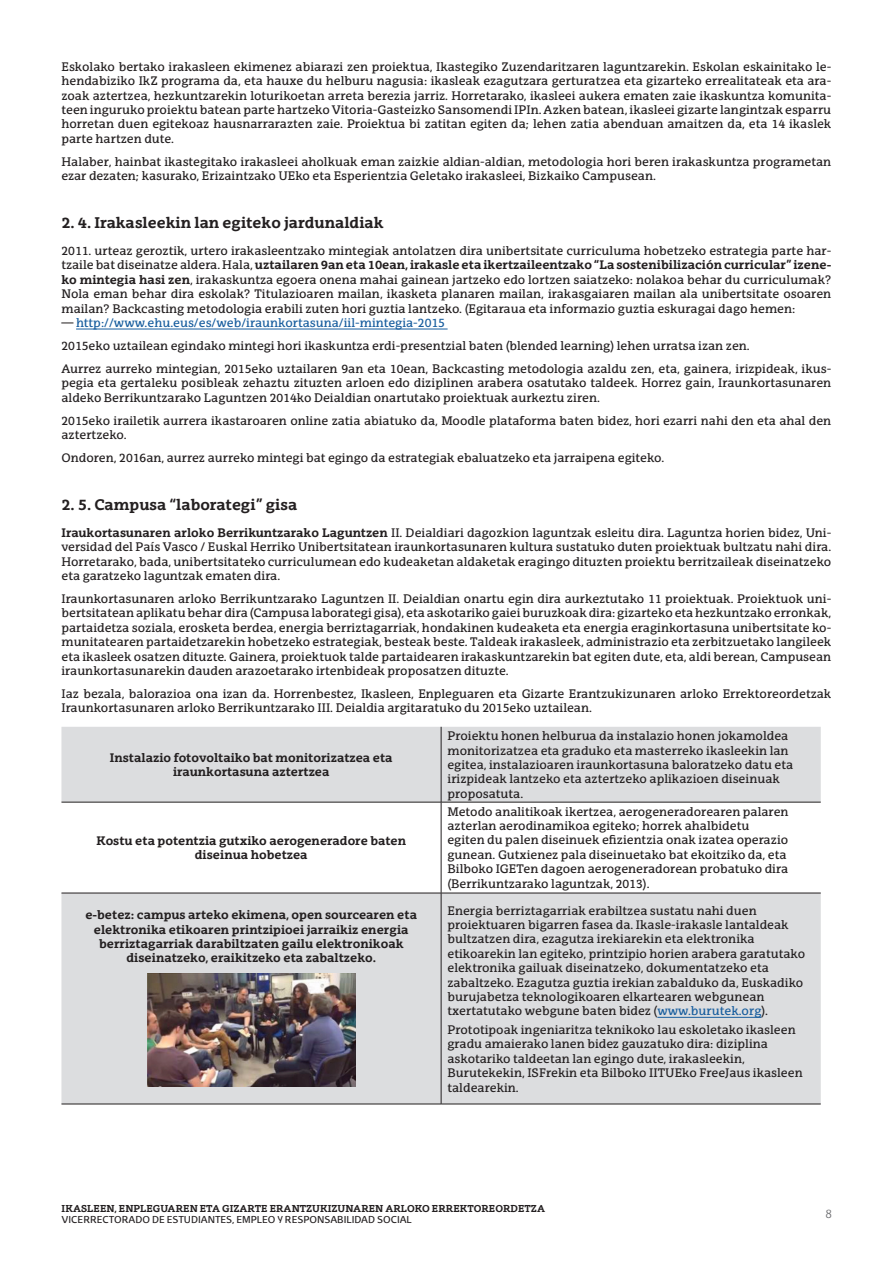
<style>
.page{position:relative;width:893px;height:1263px;background:#fff}
.page>*{position:absolute;margin:0;border:0;box-sizing:border-box;transform-origin:0 0}
.SUBTITULO_1{font:700 15px "EHU Serif";color:#231f20}
.Parrafo{font:12px/14.4px "EHU Serif";color:#231f20}
.Parrafo-2{font:700 12px/14.4px "EHU Serif";color:#231f20;text-align:center}
.Parrafo-3{font:12px "EHU Serif";color:#175d9e}
.t1{font:300 12px "EHU Sans";color:#6c6d70}
.t2{font:700 9.75px "EHU Serif";color:#231f20}
.t3{font:9.75px "EHU Sans";color:#231f20}
.s1{font-weight:700}
.s2{color:#231f20}
.s3{color:#175d9e}
</style>
<div class="page">
<hr style="left:76px;top:329px;width:372px;height:1px;background:#175d9e">
<div style="left:61px;top:727px;width:760px;height:377px;background:#dcdddf"></div>
<div style="left:61px;top:802px;width:380px;height:91px;background:#fff"></div>
<div style="left:441px;top:802px;width:380px;height:91px;background:#fff"></div>
<hr style="left:441px;top:727px;width:1px;height:75px;background:#231f20">
<hr style="left:61px;top:802px;width:380px;height:1px;background:#231f20">
<hr style="left:441px;top:802px;width:380px;height:1px;background:#231f20">
<hr style="left:441px;top:802px;width:1px;height:91px;background:#231f20">
<hr style="left:61px;top:893px;width:380px;height:1px;background:#231f20">
<hr style="left:441px;top:893px;width:380px;height:1px;background:#231f20">
<hr style="left:441px;top:893px;width:1px;height:211px;background:#231f20">
<hr style="left:61px;top:1104px;width:380px;height:1px;background:#231f20">
<hr style="left:441px;top:1104px;width:380px;height:1px;background:#231f20">
<img style="left:148px;top:973px;width:207px;height:114px">
<hr style="left:657px;top:1017px;width:104px;height:1px;background:#175d9e">
<p class="Parrafo" style="left:61px;top:59px;width:771px;text-align:justify">Eskolako bertako irakasleen ekimenez abiarazi zen proiektua, Ikastegiko Zuzendaritzaren laguntzarekin. Eskolan eskainitako le&shy;hendabiziko IkZ programa da, eta hauxe du helburu nagusia: ikasleak ezagutzara gerturatzea eta gizarteko errealitateak eta ara&shy;zoak aztertzea, hezkuntzarekin loturikoetan arreta berezia jarriz. Horretarako, ikasleei aukera ematen zaie ikaskuntza komunita&shy;teen inguruko proiektu batean parte hartzeko Vitoria-Gasteizko Sansomendi IPIn. Azken batean, ikasleei gizarte langintzak esparru horretan duen egitekoaz hausnarrarazten zaie. Proiektua bi zatitan egiten da; lehen zatia abenduan amaitzen da, eta 14 ikaslek parte hartzen dute.</p>
<p class="Parrafo" style="left:61px;top:154px;width:771px">Halaber, hainbat ikastegitako irakasleei aholkuak eman zaizkie aldian-aldian, metodologia hori beren irakaskuntza programetan ezar dezaten; kasurako, Erizaintzako UEko eta Esperientzia Geletako irakasleei, Bizkaiko Campusean.</p>
<p class="SUBTITULO_1" style="left:61px;top:213px;width:323px">2. 4. Irakasleekin lan egiteko jardunaldiak</p>
<p class="Parrafo" style="left:61px;top:243px;width:771px;text-align:justify">2011. urteaz geroztik, urtero irakasleentzako mintegiak antolatzen dira unibertsitate curriculuma hobetzeko estrategia parte har&shy;tzaile bat diseinatze aldera. Hala, <span class="s1">uztailaren 9an eta 10ean, irakasle eta ikertzaileentzako “La sostenibilización curricular” izene&shy;ko mintegia hasi zen</span>, irakaskuntza egoera onena mahai gainean jartzeko edo lortzen saiatzeko: nolakoa behar du curriculumak?<br>Nola eman behar dira eskolak? Titulazioaren mailan, ikasketa planaren mailan, irakasgaiaren mailan ala unibertsitate osoaren mailan? Backcasting metodologia erabili zuten hori guztia lantzeko. (Egitaraua eta informazio guztia eskuragai dago hemen:</p>
<p class="Parrafo-3" style="left:61px;top:316px;width:385px"><span class="s2">—</span> http://www.ehu.eus/es/web/iraunkortasuna/iil-mintegia-2015</p>
<p class="Parrafo" style="left:61px;top:338px;width:690px">2015eko uztailean egindako mintegi hori ikaskuntza erdi-presentzial baten (blended learning) lehen urratsa izan zen.</p>
<p class="Parrafo" style="left:61px;top:361px;width:771px;text-align:justify">Aurrez aurreko mintegian, 2015eko uztailaren 9an eta 10ean, Backcasting metodologia azaldu zen, eta, gainera, irizpideak, ikus&shy;pegia eta gertaleku posibleak zehaztu zituzten arloen edo diziplinen arabera osatutako taldeek. Horrez gain, Iraunkortasunaren aldeko Berrikuntzarako Laguntzen 2014ko Deialdian onartutako proiektuak aurkeztu ziren.</p>
<p class="Parrafo" style="left:61px;top:413px;width:771px">2015eko irailetik aurrera ikastaroaren online zatia abiatuko da, Moodle plataforma baten bidez, hori ezarri nahi den eta ahal den aztertzeko.</p>
<p class="Parrafo" style="left:61px;top:450px;width:604px">Ondoren, 2016an, aurrez aurreko mintegi bat egingo da estrategiak ebaluatzeko eta jarraipena egiteko.</p>
<p class="SUBTITULO_1" style="left:61px;top:495px;width:237px">2. 5. Campusa “laborategi” gisa</p>
<p class="Parrafo" style="left:61px;top:525px;width:771px;text-align:justify"><span class="s1">Iraukortasunaren arloko Berrikuntzarako Laguntzen</span> II. Deialdiari dagozkion laguntzak esleitu dira. Laguntza horien bidez, Uni&shy;versidad del País Vasco / Euskal Herriko Unibertsitatean iraunkortasunaren kultura sustatuko duten proiektuak bultzatu nahi dira.<br>Horretarako, bada, unibertsitateko curriculumean edo kudeaketan aldaketak eragingo dituzten proiektu berritzaileak diseinatzeko eta garatzeko laguntzak ematen dira.</p>
<p class="Parrafo" style="left:61px;top:591px;width:771px;text-align:justify">Iraunkortasunaren arloko Berrikuntzarako Laguntzen II. Deialdian onartu egin dira aurkeztutako 11 proiektuak. Proiektuok uni&shy;bertsitatean aplikatu behar dira (Campusa laborategi gisa), eta askotariko gaiei buruzkoak dira: gizarteko eta hezkuntzako erronkak, partaidetza soziala, erosketa berdea, energia berriztagarriak, hondakinen kudeaketa eta energia eraginkortasuna unibertsitate ko&shy;munitatearen partaidetzarekin hobetzeko estrategiak, besteak beste. Taldeak irakasleek, administrazio eta zerbitzuetako langileek eta ikasleek osatzen dituzte. Gainera, proiektuok talde partaidearen irakaskuntzarekin bat egiten dute, eta, aldi berean, Campusean iraunkortasunarekin dauden arazoetarako irtenbideak proposatzen dituzte.</p>
<p class="Parrafo" style="left:61px;top:686px;width:771px">Iaz bezala, balorazioa ona izan da. Horrenbestez, Ikasleen, Enpleguaren eta Gizarte Erantzukizunaren arloko Errektoreordetzak<br>Iraunkortasunaren arloko Berrikuntzarako III. Deialdia argitaratuko du 2015eko uztailean.</p>
<p class="Parrafo-2" style="left:110px;top:750px;width:284px">Instalazio fotovoltaiko bat monitorizatzea eta iraunkortasuna aztertzea</p>
<p class="Parrafo" style="left:447px;top:729px;width:347px">Proiektu honen helburua da instalazio honen jokamoldea monitorizatzea eta graduko eta masterreko ikasleekin lan egitea, instalazioaren iraunkortasuna baloratzeko datu eta irizpideak lantzeko eta aztertzeko aplikazioen diseinuak proposatuta.</p>
<p class="Parrafo-2" style="left:96px;top:833px;width:311px">Kostu eta potentzia gutxiko aerogeneradore baten diseinua hobetzea</p>
<p class="Parrafo" style="left:447px;top:804px;width:343px">Metodo analitikoak ikertzea, aerogeneradorearen palaren azterlan aerodinamikoa egiteko; horrek ahalbidetu egiten du palen diseinuek efizientzia onak izatea operazio gunean. Gutxienez pala diseinuetako bat ekoitziko da, eta Bilboko IGETen dagoen aerogeneradorean probatuko dira (Berrikuntzarako laguntzak, 2013).</p>
<p class="Parrafo-2" style="left:85px;top:907px;width:333px">e-betez: campus arteko ekimena, open sourcearen eta elektronika etikoaren printzipioei jarraikiz energia berriztagarriak darabiltzaten gailu elektronikoak diseinatzeko, eraikitzeko eta zabaltzeko.</p>
<p class="Parrafo" style="left:447px;top:903px;width:359px">Energia berriztagarriak erabiltzea sustatu nahi duen proiektuaren bigarren fasea da. Ikasle-irakasle lantaldeak bultzatzen dira, ezagutza irekiarekin eta elektronika etikoarekin lan egiteko, printzipio horien arabera garatutako elektronika gailuak diseinatzeko, dokumentatzeko eta zabaltzeko. Ezagutza guztia irekian zabalduko da, Euskadiko burujabetza teknologikoaren elkartearen webgunean txertatutako webgune baten bidez (<span class="s3">www.burutek.org</span>).</p>
<p class="Parrafo" style="left:447px;top:1022px;width:357px">Prototipoak ingeniaritza teknikoko lau eskoletako ikasleen gradu amaierako lanen bidez gauzatuko dira: diziplina askotariko taldeetan lan egingo dute, irakasleekin, Burutekekin, ISFrekin eta Bilboko IITUEko FreeJaus ikasleen taldearekin.</p>
<p class="t2" style="left:62px;top:1202px;width:485px">IKASLEEN, ENPLEGUAREN ETA GIZARTE ERANTZUKIZUNAREN ARLOKO ERREKTOREORDETZA</p>
<p class="t3" style="left:62px;top:1213px;width:352px">VICERRECTORADO DE ESTUDIANTES, EMPLEO Y RESPONSABILIDAD SOCIAL</p>
<p class="t1" style="left:826px;top:1206px;width:8px">8</p>
</div>
